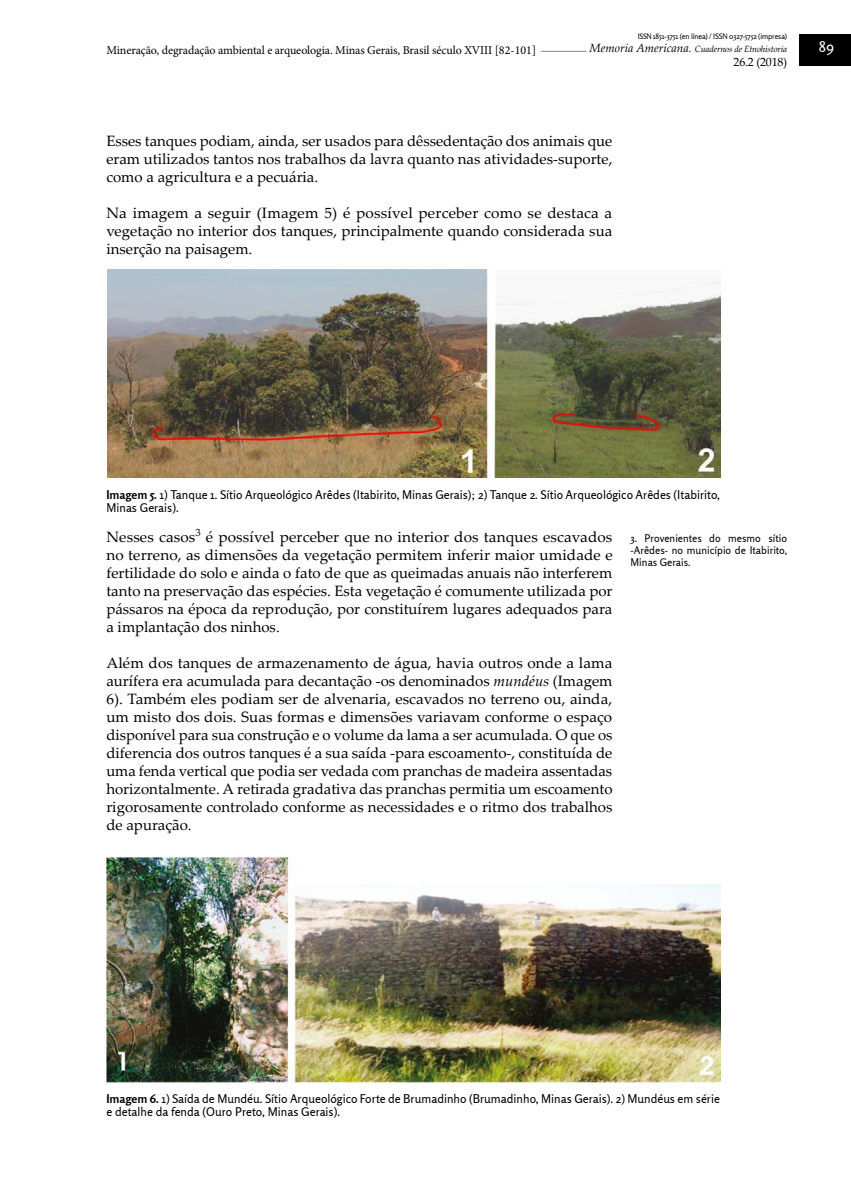
<style>
.page{position:relative;width:851px;height:1191px;background:#fff}
.page>*{position:absolute;margin:0;border:0;box-sizing:border-box;transform-origin:0 0}
.t1{font:15px/18px "Palatino Linotype";color:#000;text-align:justify}
.t2{font:15px "Rosario";color:#fff}
.t3{font:12px/13.5px "Rosario";color:#000}
.t4{font:12px "Minion Pro";letter-spacing:-.01em;color:#000}
.t5{font:12px "Palatino Linotype";letter-spacing:-.02em;color:#000}
.t6{font:10.5px/12px "Rosario";color:#000;text-align:justify}
.t7{font:italic 9px "Palatino Linotype";letter-spacing:-.02em;color:#000}
.t8{font:7.5px "Rosario";letter-spacing:-.02em;color:#000}
.s1{font-size:12px}
.s2{font-weight:700}
.s3{font-style:italic}
</style>
<div class="page">
<hr style="left:112px;top:51px;width:477px;height:1px;background:#878787">
<div style="left:586px;top:42px;width:108px;height:15px;background:#fff"></div>
<div style="left:799px;top:35px;width:51px;height:31px;background:#000"></div>
<div style="left:106px;top:45px;width:434px;height:21px;background:#fff"></div>
<img style="left:107px;top:270px;width:613px;height:207px">
<img style="left:106px;top:857px;width:614px;height:226px">
<p class="t8" style="left:637px;top:32px;width:151px">ISSN 1851-3751 (en línea) / ISSN 0327-5752 (impresa)</p>
<p class="t7" style="left:589px;top:43px;width:199px"><span class="s1">Memoria Americana.</span> Cuadernos de Etnohistoria</p>
<p class="t5" style="left:733px;top:53px;width:55px">26.2 (2018)</p>
<p class="t4" style="left:106px;top:42px;width:431px">Mineração, degradação ambiental e arqueologia. Minas Gerais, Brasil século XVIII [82-101]</p>
<p class="t2" style="left:818px;top:38px;width:17px">89</p>
<p class="t1" style="left:106px;top:131px;width:507px">Esses tanques podiam, ainda, ser usados para dêssedentação dos animais que eram utilizados tantos nos trabalhos da lavra quanto nas atividades-suporte, como a agricultura e a pecuária.</p>
<p class="t1" style="left:106px;top:203px;width:507px">Na imagem a seguir (Imagem 5) é possível perceber como se destaca a vegetação no interior dos tanques, principalmente quando considerada sua inserção na paisagem.</p>
<p class="t3" style="left:106px;top:488px;width:615px"><span class="s2">Imagem 5.</span> 1) Tanque 1. Sítio Arqueológico Arêdes (Itabirito, Minas Gerais); 2) Tanque 2. Sítio Arqueológico Arêdes (Itabirito,<br>Minas Gerais).</p>
<p class="t6" style="left:630px;top:532px;width:158px">3. Provenientes do mesmo sítio -Arêdes- no município de Itabirito, Minas Gerais.</p>
<p class="t1" style="left:106px;top:527px;width:507px">Nesses casos<sup>3</sup> é possível perceber que no interior dos tanques escavados no terreno, as dimensões da vegetação permitem inferir maior umidade e fertilidade do solo e ainda o fato de que as queimadas anuais não interferem tanto na preservação das espécies. Esta vegetação é comumente utilizada por pássaros na época da reprodução, por constituírem lugares adequados para a implantação dos ninhos.</p>
<p class="t1" style="left:106px;top:653px;width:507px">Além dos tanques de armazenamento de água, havia outros onde a lama aurífera era acumulada para decantação -os denominados <span class="s3">mundéus</span> (Imagem 6). Também eles podiam ser de alvenaria, escavados no terreno ou, ainda, um misto dos dois. Suas formas e dimensões variavam conforme o espaço disponível para sua construção e o volume da lama a ser acumulada. O que os diferencia dos outros tanques é a sua saída -para escoamento-, constituída de uma fenda vertical que podia ser vedada com pranchas de madeira assentadas horizontalmente. A retirada gradativa das pranchas permitia um escoamento rigorosamente controlado conforme as necessidades e o ritmo dos trabalhos de apuração.</p>
<p class="t3" style="left:106px;top:1091px;width:615px"><span class="s2">Imagem 6.</span> 1) Saída de Mundéu. Sítio Arqueológico Forte de Brumadinho (Brumadinho, Minas Gerais). 2) Mundéus em série e detalhe da fenda (Ouro Preto, Minas Gerais).</p>
</div>
